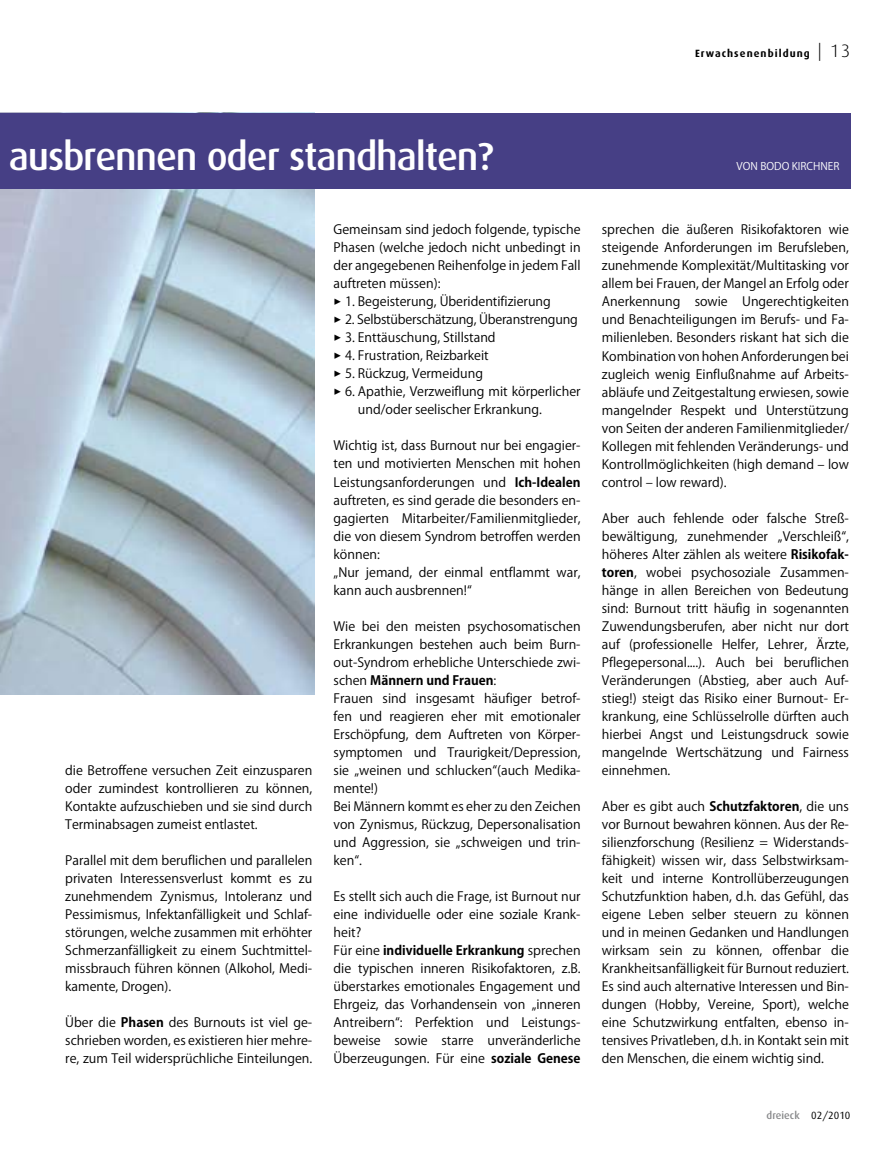
<style>
.page{position:relative;width:893px;height:1149px;background:#fff}
.page>*{position:absolute;margin:0;border:0;box-sizing:border-box;transform-origin:0 0}
.t1{font:500 39px "Dax";letter-spacing:-.03em;color:#fff}
.t2{font:12.75px/18px "Koz Go Pro";color:#000;text-align:justify}
.t3{font:700 10.5px "Dax";letter-spacing:.1em;color:#000}
.t4{font:10.5px "Koz Go Pro";color:#fff}
.t5{font:500 10.5px "Dax";color:#87888a}
.s1{font-weight:300;font-size:18px}
.s2{font-weight:700}
.s3{font-weight:400;color:#000}
</style>
<div class="page">
<img style="left:0;top:188px;width:315px;height:506px">
<div style="left:0;top:113px;width:850px;height:75px;background:#463f85"></div>
<p class="t3" style="left:695px;top:47px;width:157px">Erwachsenenbildung <span class="s1">| 13</span></p>
<h1 class="t1" style="left:9px;top:134px;width:486px">ausbrennen oder standhalten?</h1>
<p class="t2" style="left:65px;top:761px;width:249px">die Betroffene versuchen Zeit einzusparen oder zumindest kontrollieren zu können, Kontakte aufzuschieben und sie sind durch Terminabsagen zumeist entlastet.</p>
<p class="t2" style="left:65px;top:851px;width:249px">Parallel mit dem beruflichen und parallelen privaten Interessensverlust kommt es zu zunehmendem Zynismus, Intoleranz und Pessimismus, Infektanfälligkeit und Schlaf&shy;störungen, welche zusammen mit erhöhter Schmerzanfälligkeit zu einem Suchtmittel&shy;missbrauch führen können (Alkohol, Medi&shy;kamente, Drogen).</p>
<p class="t2" style="left:65px;top:1013px;width:249px">Über die <span class="s2">Phasen</span> des Burnouts ist viel ge&shy;schrieben worden, es existieren hier mehre&shy;re, zum Teil widersprüchliche Einteilungen.</p>
<p class="t2" style="left:334px;top:221px;width:249px">Gemeinsam sind jedoch folgende, typische Phasen (welche jedoch nicht unbedingt in der angegebenen Reihenfolge in jedem Fall auftreten müssen):</p>
<p class="t2" style="left:334px;top:293px;width:219px">✓ 1. Begeisterung, Überidentifizierung</p>
<p class="t2" style="left:334px;top:311px;width:246px">✓ 2. Selbstüberschätzung, Überanstrengung</p>
<p class="t2" style="left:334px;top:329px;width:164px">✓ 3. Enttäuschung, Stillstand</p>
<p class="t2" style="left:334px;top:347px;width:157px">✓ 4. Frustration, Reizbarkeit</p>
<p class="t2" style="left:334px;top:365px;width:151px">✓ 5. Rückzug, Vermeidung</p>
<p class="t2" style="left:358px;top:383px;width:224px;text-indent:-24px">✓ 6. Apathie, Verzweiflung mit körperlicher und/oder seelischer Erkrankung.</p>
<p class="t2" style="left:334px;top:437px;width:249px;text-align:left">Wichtig ist, dass Burnout nur bei engagier&shy;ten und motivierten Menschen mit hohen Leistungsanforderungen und <span class="s2">Ich-Idealen </span>auftreten, es sind gerade die besonders en&shy;gagierten Mitarbeiter/Familienmitglieder, die von diesem Syndrom betroffen werden können:<br>„Nur jemand, der einmal entflammt war, kann auch ausbrennen!“</p>
<p class="t2" style="left:334px;top:617px;width:249px;text-align:left">Wie bei den meisten psychosomatischen Erkrankungen bestehen auch beim Burn&shy;out-Syndrom erhebliche Unterschiede zwi&shy;schen <span class="s2">Männern und Frauen</span>:<br>Frauen sind insgesamt häufiger betrof&shy;fen und reagieren eher mit emotionaler Erschöpfung, dem Auftreten von Körper&shy;symptomen und Traurigkeit/Depression, sie „weinen und schlucken“(auch Medika&shy;mente!)<br>Bei Männern kommt es eher zu den Zeichen von Zynismus, Rückzug, Depersonalisation und Aggression, sie „schweigen und trin&shy;ken“.</p>
<p class="t2" style="left:334px;top:887px;width:249px;text-align:left">Es stellt sich auch die Frage, ist Burnout nur eine individuelle oder eine soziale Krank&shy;heit?<br>Für eine <span class="s2">individuelle Erkrankung</span> sprechen die typischen inneren Risikofaktoren, z.B. überstarkes emotionales Engagement und Ehrgeiz, das Vorhandensein von „inneren Antreibern“: Perfektion und Leistungs&shy;beweise sowie starre unveränderliche Überzeugungen. Für eine <span class="s2">soziale Genese</span></p>
<p class="t4" style="left:736px;top:160px;width:104px">VON BODO KIRCHNER</p>
<p class="t2" style="left:602px;top:221px;width:249px">sprechen die äußeren Risikofaktoren wie steigende Anforderungen im Berufsleben, zunehmende Komplexität/Multitasking vor allem bei Frauen, der Mangel an Erfolg oder Anerkennung sowie Ungerechtigkeiten und Benachteiligungen im Berufs- und Fa&shy;milienleben. Besonders riskant hat sich die Kombination von hohen Anforderungen bei zugleich wenig Einflußnahme auf Arbeits&shy;abläufe und Zeitgestaltung erwiesen, sowie mangelnder Respekt und Unterstützung von Seiten der anderen Familienmitglieder/ Kollegen mit fehlenden Veränderungs- und Kontrollmöglichkeiten (high demand – low control – low reward).</p>
<p class="t2" style="left:602px;top:509px;width:249px">Aber auch fehlende oder falsche Streß&shy;bewältigung, zunehmender „Verschleiß“, höheres Alter zählen als weitere <span class="s2">Risikofak&shy;toren</span>, wobei psychosoziale Zusammen&shy;hänge in allen Bereichen von Bedeutung sind: Burnout tritt häufig in sogenannten Zuwendungsberufen, aber nicht nur dort auf (professionelle Helfer, Lehrer, Ärzte, Pflegepersonal....). Auch bei beruflichen Veränderungen (Abstieg, aber auch Auf&shy;stieg!) steigt das Risiko einer Burnout- Er&shy;krankung, eine Schlüsselrolle dürften auch hierbei Angst und Leistungsdruck sowie mangelnde Wertschätzung und Fairness einnehmen.</p>
<p class="t2" style="left:602px;top:797px;width:249px">Aber es gibt auch <span class="s2">Schutzfaktoren</span>, die uns vor Burnout bewahren können. Aus der Re&shy;silienzforschung (Resilienz = Widerstands&shy;fähigkeit) wissen wir, dass Selbstwirksam&shy;keit und interne Kontrollüberzeugungen Schutzfunktion haben, d.h. das Gefühl, das eigene Leben selber steuern zu können und in meinen Gedanken und Handlungen wirksam sein zu können, offenbar die Krankheitsanfälligkeit für Burnout reduziert.<br>Es sind auch alternative Interessen und Bin&shy;dungen (Hobby, Vereine, Sport), welche eine Schutzwirkung entfalten, ebenso in&shy;tensives Privatleben, d.h. in Kontakt sein mit den Menschen, die einem wichtig sind.</p>
<p class="t5" style="left:767px;top:1108px;width:85px">dreieck <span class="s3">02/2010</span></p>
</div>
